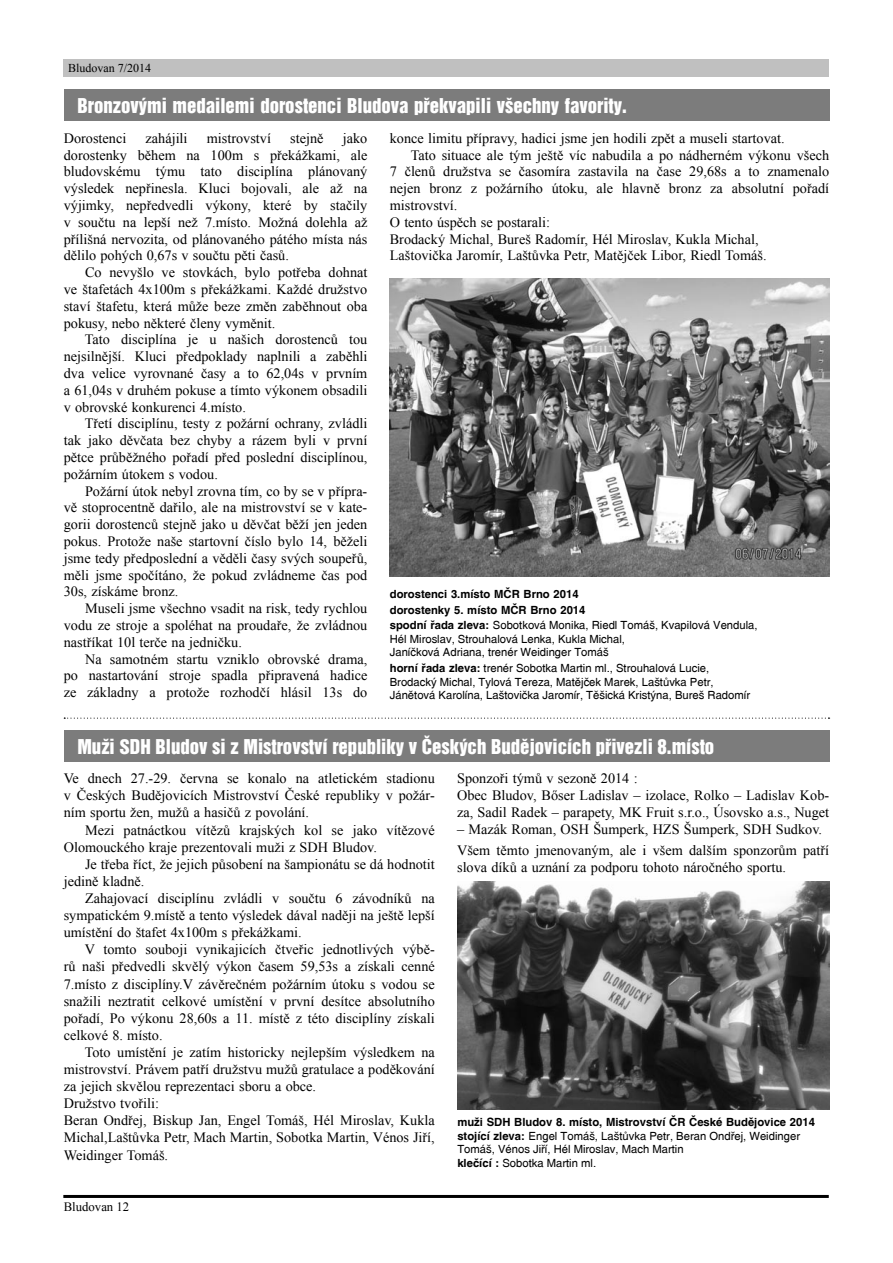
<style>
.page{position:relative;width:893px;height:1263px;background:#fff}
.page>*{position:absolute;margin:0;border:0;box-sizing:border-box;transform-origin:0 0}
.t1{font:18.75px "Switzerland Inserat CE";color:#fff}
.t2{font:14.25px/16.8px "Times New Roman";color:#000;text-align:justify}
.t3{font:12.75px "Times New Roman";color:#000}
.t4{font:12px "Times New Roman";color:#000}
.t5{font:11.25px/13.5px "Switzerland CE";color:#000}
.t6{font:11.25px/15.6px "Switzerland CE Bold";color:#000}
.s1{font-family:"Switzerland CE Bold"}
</style>
<div class="page">
<hr style="left:63px;top:1195px;width:766px;height:3px;background:#000">
<div style="left:64px;top:60px;width:765px;height:17px;background:#c0c0c0"></div>
<img style="left:458px;top:881px;width:371px;height:228px">
<div style="left:64px;top:89px;width:765px;height:32px;background:#7c7c7c"></div>
<div style="left:64px;top:730px;width:765px;height:31px;background:#7c7c7c"></div>
<img style="left:390px;top:279px;width:439px;height:297px">
<svg style="left:64px;top:718px;width:766px;height:1px"></svg>
<p class="t4" style="left:68px;top:60px;width:85px">Bludovan 7/2014</p>
<h1 class="t1" style="left:77px;top:94px;width:551px">Bronzovými medailemi dorostenci Bludova překvapili všechny favority.</h1>
<p class="t2" style="left:64px;top:129px;width:64px">Dorostenci</p>
<p class="t2" style="left:146px;top:129px;width:43px">zahájili</p>
<p class="t2" style="left:207px;top:129px;width:66px">mistrovství</p>
<p class="t2" style="left:290px;top:129px;width:35px">stejně</p>
<p class="t2" style="left:390px;top:129px;width:396px">konce limitu přípravy, hadici jsme jen hodili zpět a museli startovat.</p>
<p class="t2" style="left:411px;top:146px;width:420px">Tato situace ale tým ještě víc nabudila a po nádherném výkonu všech</p>
<p class="t2" style="left:390px;top:163px;width:441px">7 členů družstva se časomíra zastavila na čase 29,68s a to znamenalo</p>
<p class="t2" style="left:390px;top:180px;width:441px">nejen bronz z požárního útoku, ale hlavně bronz za absolutní pořadí</p>
<p class="t2" style="left:390px;top:197px;width:69px">mistrovství.</p>
<p class="t2" style="left:390px;top:213px;width:162px">O tento úspěch se postarali:</p>
<p class="t2" style="left:390px;top:230px;width:370px">Brodacký Michal, Bureš Radomír, Hél Miroslav, Kukla Michal,</p>
<p class="t2" style="left:390px;top:247px;width:378px">Laštovička Jaromír, Laštůvka Petr, Matějček Libor, Riedl Tomáš.</p>
<p class="t2" style="left:64px;top:129px;width:305px;text-indent:279px">jako dorostenky během na 100m s překážkami, ale bludovskému týmu tato disciplína plánovaný výsledek nepřinesla. Kluci bojovali, ale až na výjimky, nepředvedli výkony, které by stačily v součtu na lepší než 7.místo. Možná dolehla až přílišná nervozita, od plánovaného pátého místa nás dělilo pohých 0,67s v součtu pěti časů.</p>
<p class="t2" style="left:64px;top:264px;width:305px;text-indent:21px">Co nevyšlo ve stovkách, bylo potřeba dohnat ve štafetách 4x100m s překážkami. Každé družstvo staví štafetu, která může beze změn zaběhnout oba pokusy, nebo některé členy vyměnit.</p>
<p class="t2" style="left:64px;top:331px;width:305px;text-indent:21px">Tato disciplína je u našich dorostenců tou nejsilnější. Kluci předpoklady naplnili a zaběhli dva velice vyrovnané časy a to 62,04s v prvním a 61,04s v druhém pokuse a tímto výkonem obsadili v obrovské konkurenci 4.místo.</p>
<p class="t2" style="left:64px;top:415px;width:305px;text-indent:21px">Třetí disciplínu, testy z požární ochrany, zvládli tak jako děvčata bez chyby a rázem byli v první pětce průběžného pořadí před poslední disciplínou, požárním útokem s vodou.</p>
<p class="t2" style="left:64px;top:482px;width:305px;text-indent:21px">Požární útok nebyl zrovna tím, co by se v přípra&shy;vě stoprocentně dařilo, ale na mistrovství se v kate&shy;gorii dorostenců stejně jako u děvčat běží jen jeden pokus. Protože naše startovní číslo bylo 14, běželi jsme tedy předposlední a věděli časy svých soupeřů, měli jsme spočítáno, že pokud zvládneme čas pod 30s, získáme bronz.</p>
<p class="t2" style="left:64px;top:600px;width:305px;text-indent:21px">Museli jsme všechno vsadit na risk, tedy rychlou vodu ze stroje a spoléhat na proudaře, že zvládnou nastříkat 10l terče na jedničku.</p>
<p class="t2" style="left:64px;top:650px;width:305px;text-indent:21px">Na samotném startu vzniklo obrovské drama, po nastartování stroje spadla připravená hadice ze základny a protože rozhodčí hlásil 13s do</p>
<p class="t6" style="left:390px;top:586px;width:197px">dorostenci 3.místo MČR Brno 2014 dorostenky 5. místo MČR Brno 2014</p>
<p class="t5" style="left:390px;top:619px;width:369px"><span class="s1">spodní řada zleva:</span> Sobotková Monika, Riedl Tomáš, Kvapilová Vendula,<br>Hél Miroslav, Strouhalová Lenka, Kukla Michal,<br>Janíčková Adriana, trenér Weidinger Tomáš</p>
<p class="t5" style="left:390px;top:661px;width:362px"><span class="s1">horní řada zleva:</span> trenér Sobotka Martin ml., Strouhalová Lucie,<br>Brodacký Michal, Tylová Tereza, Matějček Marek, Laštůvka Petr,<br>Jánětová Karolína, Laštovička Jaromír, Těšická Kristýna, Bureš Radomír</p>
<h1 class="t1" style="left:77px;top:734px;width:638px">Muži SDH Bludov si z Mistrovství republiky v Českých Budějovicích přivezli 8.místo</h1>
<p class="t2" style="left:64px;top:770px;width:372px">Ve dnech 27.-29. června se konalo na atletickém stadionu v Českých Budějovicích Mistrovství České republiky v požár&shy;ním sportu žen, mužů a hasičů z povolání.</p>
<p class="t2" style="left:64px;top:821px;width:373px;text-indent:21px">Mezi patnáctkou vítězů krajských kol se jako vítězové<br>Olomouckého kraje prezentovali muži z SDH Bludov.</p>
<p class="t2" style="left:64px;top:855px;width:372px;text-indent:21px">Je třeba říct, že jejich působení na šampionátu se dá hodnotit jedině kladně.</p>
<p class="t2" style="left:64px;top:889px;width:372px;text-indent:21px">Zahajovací disciplínu zvládli v součtu 6 závodníků na sympatickém 9.místě a tento výsledek dával naději na ještě lepší umístění do štafet 4x100m s překážkami.</p>
<p class="t2" style="left:64px;top:941px;width:372px;text-indent:21px">V tomto souboji vynikajicích čtveřic jednotlivých výbě&shy;rů naši předvedli skvělý výkon časem 59,53s a získali cenné 7.místo z disciplíny.V závěrečném požárním útoku s vodou se snažili neztratit celkové umístění v první desítce absolutního pořadí, Po výkonu 28,60s a 11. místě z této disciplíny získali celkové 8. místo.</p>
<p class="t2" style="left:64px;top:1043px;width:372px;text-align:left;text-indent:21px">Toto umístění je zatím historicky nejlepším výsledkem na mistrovství. Právem patří družstvu mužů gratulace a poděkování za jejich skvělou reprezentaci sboru a obce.<br>Družstvo tvořili:<br>Beran Ondřej, Biskup Jan, Engel Tomáš, Hél Miroslav, Kukla Michal,Laštůvka Petr, Mach Martin, Sobotka Martin, Vénos Jiří, Weidinger Tomáš.</p>
<p class="t2" style="left:457px;top:769px;width:374px;text-align:left">Sponzoři týmů v sezoně 2014 :<br>Obec Bludov, Bőser Ladislav – izolace, Rolko – Ladislav Kob&shy;za, Sadil Radek – parapety, MK Fruit s.r.o., Úsovsko a.s., Nuget</p>
<p class="t2" style="left:457px;top:818px;width:374px;line-height:21.3px">– Mazák Roman, OSH Šumperk, HZS Šumperk, SDH Sudkov.<br>Všem těmto jmenovaným, ale i všem dalším sponzorům patří</p>
<p class="t2" style="left:457px;top:859px;width:331px">slova díků a uznání za podporu tohoto náročného sportu.</p>
<p class="t6" style="left:457px;top:1114px;width:359px">muži SDH Bludov 8. místo, Mistrovství ČR České Budějovice 2014</p>
<p class="t5" style="left:457px;top:1129px;width:344px"><span class="s1">stojící zleva:</span> Engel Tomáš, Laštůvka Petr, Beran Ondřej, Weidinger<br>Tomáš, Vénos Jiří, Hél Miroslav, Mach Martin<br><span class="s1">klečící :</span> Sobotka Martin ml.</p>
<p class="t3" style="left:64px;top:1198px;width:67px">Bludovan 12</p>
</div>
